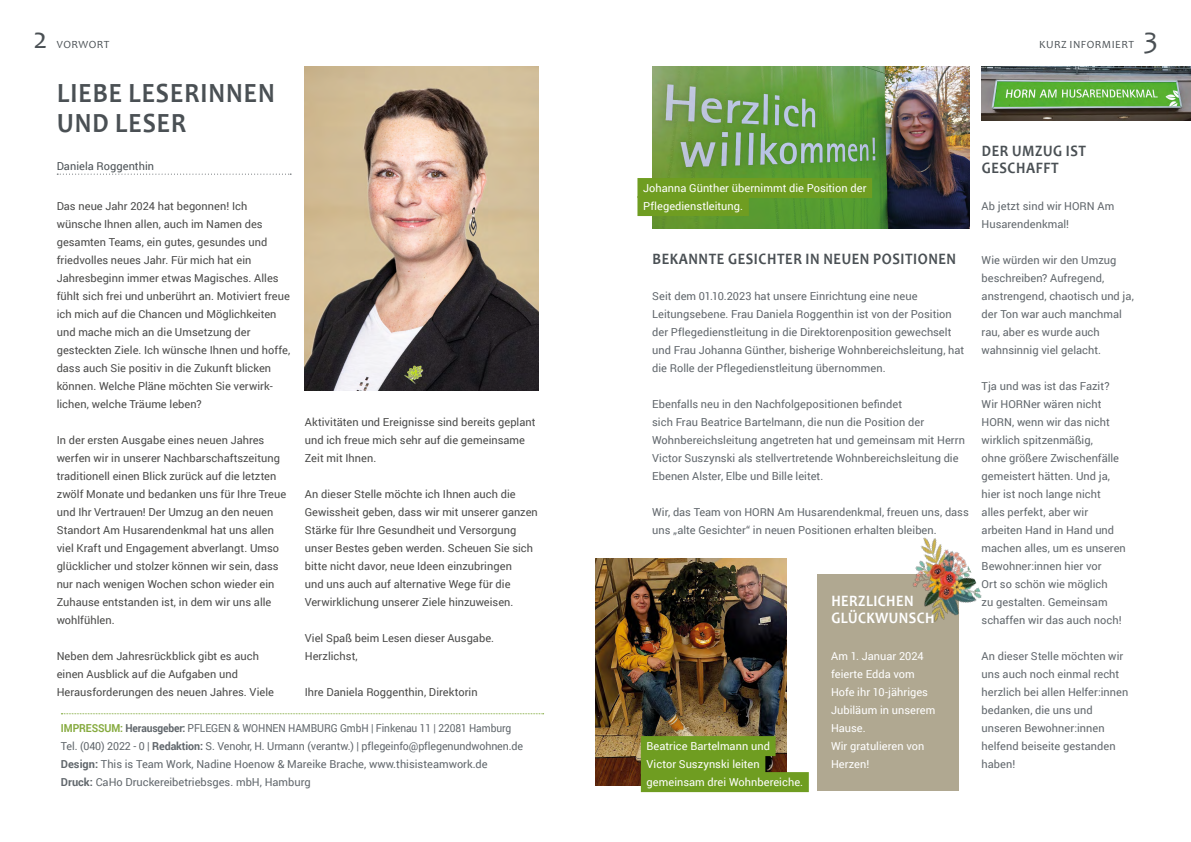
<style>
.page{position:relative;width:1191px;height:842px;background:#fff}
.page>*{position:absolute;margin:0;border:0;box-sizing:border-box;transform-origin:0 0}
.t1{font:30px "Candara";color:#4a5054}
.t2{font:700 28px/30px "Candara";letter-spacing:.04em;color:#4a5054;scale:.9 1}
.t3{font:700 16px/17px "Candara";letter-spacing:.04em;color:#4a5054;scale:.9 1}
.t4{font:700 16px/17px "Candara";letter-spacing:.03em;color:#fff;scale:.9 1}
.t5{font:11px/18px "Roboto";letter-spacing:.005em;color:#4a4a49}
.t6{font:11px/18px "Roboto";color:#61676c}
.t7{font:11px/18px "Roboto";color:#61676c;scale:.93 1}
.t8{font:11px/18px "Roboto";letter-spacing:.005em;color:#fff}
.t9{font:11px "Candara";letter-spacing:.04em;color:#4a5054}
.t10{font:11px "Roboto";color:#4a5054}
.s1{font-weight:700;color:#86aa3f}
.s2{font-weight:700}
</style>
<div class="page">
<svg style="left:61px;top:713px;width:482px;height:1px"></svg>
<img style="left:305px;top:66px;width:233px;height:324px">
<svg style="left:57px;top:174px;width:234px;height:1px"></svg>
<img style="left:652px;top:66px;width:317px;height:162px">
<div style="left:637px;top:178px;width:235px;height:20px;background:#6f9d21"></div>
<div style="left:637px;top:196px;width:112px;height:20px;background:#6f9d21"></div>
<img style="left:981px;top:66px;width:210px;height:54px">
<img style="left:595px;top:558px;width:192px;height:228px">
<div style="left:641px;top:736px;width:134px;height:20px;background:#6f9d21"></div>
<div style="left:641px;top:754px;width:124px;height:20px;background:#6f9d21"></div>
<div style="left:641px;top:772px;width:168px;height:20px;background:#6f9d21"></div>
<div style="left:817px;top:574px;width:141px;height:217px;background:#b0a891"></div>
<img style="left:913px;top:537px;width:69px;height:97px">
<h1 class="t1" style="left:34px;top:20px;width:15px">2</h1>
<p class="t9" style="left:57px;top:38px;width:54px">VORWORT</p>
<p class="t9" style="left:1039px;top:38px;width:96px">KURZ INFORMIERT</p>
<h1 class="t1" style="left:1143px;top:20px;width:16px">3</h1>
<h2 class="t2" style="left:57px;top:78px;width:243px">LIEBE LESERINNEN<br>UND LESER</h2>
<p class="t10" style="left:57px;top:159px;width:99px">Daniela Roggenthin</p>
<p class="t5" style="left:57px;top:197px;width:235px">Das neue Jahr 2024 hat begonnen! Ich wünsche Ihnen allen, auch im Namen des gesamten Teams, ein gutes, gesundes und friedvolles neues Jahr. Für mich hat ein Jahresbeginn immer etwas Magisches. Alles fühlt sich frei und unberührt an. Motiviert freue ich mich auf die Chancen und Möglichkeiten und mache mich an die Umsetzung der gesteckten Ziele. Ich wünsche Ihnen und hoffe, dass auch Sie positiv in die Zukunft blicken können. Welche Pläne möchten Sie verwirk&shy;lichen, welche Träume leben?</p>
<p class="t5" style="left:57px;top:431px;width:231px">In der ersten Ausgabe eines neuen Jahres werfen wir in unserer Nachbarschaftszeitung traditionell einen Blick zurück auf die letzten zwölf Monate und bedanken uns für Ihre Treue und Ihr Vertrauen! Der Umzug an den neuen Standort Am Husarendenkmal hat uns allen viel Kraft und Engagement abverlangt. Umso glücklicher und stolzer können wir sein, dass nur nach wenigen Wochen schon wieder ein Zuhause entstanden ist, in dem wir uns alle wohlfühlen.</p>
<p class="t5" style="left:57px;top:647px;width:219px">Neben dem Jahresrückblick gibt es auch einen Ausblick auf die Aufgaben und<br>Herausforderungen des neuen Jahres. Viele</p>
<p class="t5" style="left:305px;top:413px;width:232px">Aktivitäten und Ereignisse sind bereits geplant und ich freue mich sehr auf die gemeinsame<br>Zeit mit Ihnen.</p>
<p class="t5" style="left:305px;top:485px;width:234px">An dieser Stelle möchte ich Ihnen auch die Gewissheit geben, dass wir mit unserer ganzen Stärke für Ihre Gesundheit und Versorgung unser Bestes geben werden. Scheuen Sie sich bitte nicht davor, neue Ideen einzubringen<br>und uns auch auf alternative Wege für die Verwirklichung unserer Ziele hinzuweisen.</p>
<p class="t5" style="left:305px;top:629px;width:191px">Viel Spaß beim Lesen dieser Ausgabe.<br>Herzlichst,</p>
<p class="t5" style="left:305px;top:683px;width:174px">Ihre Daniela Roggenthin, Direktorin</p>
<p class="t7" style="left:61px;top:719px;width:498px"><span class="s1">IMPRESSUM:</span> <span class="s2">Herausgeber:</span> PFLEGEN &amp; WOHNEN HAMBURG GmbH | Finkenau 11 | 22081 Hamburg Tel. (040) 2022 - 0 | <span class="s2">Redaktion:</span> S. Venohr, H. Urmann (verantw.) | pflegeinfo@pflegenundwohnen.de <span class="s2">Design:</span> This is Team Work, Nadine Hoenow &amp; Mareike Brache, www.thisisteamwork.de<br><span class="s2">Druck:</span> CaHo Druckereibetriebsges. mbH, Hamburg</p>
<p class="t8" style="left:643px;top:179px;width:225px">Johanna Günther übernimmt die Position der<br>Pflegedienstleitung.</p>
<h3 class="t3" style="left:652px;top:250px;width:339px">BEKANNTE GESICHTER IN NEUEN POSITIONEN</h3>
<p class="t6" style="left:652px;top:287px;width:314px">Seit dem 01.10.2023 hat unsere Einrichtung eine neue Leitungsebene. Frau Daniela Roggenthin ist von der Position der Pflegedienstleitung in die Direktorenposition gewechselt und Frau Johanna Günther, bisherige Wohnbereichsleitung, hat die Rolle der Pflegedienstleitung übernommen.</p>
<p class="t6" style="left:652px;top:395px;width:314px">Ebenfalls neu in den Nachfolgepositionen befindet<br>sich Frau Beatrice Bartelmann, die nun die Position der Wohnbereichsleitung angetreten hat und gemeinsam mit Herrn Victor Suszynski als stellvertretende Wohnbereichsleitung die Ebenen Alster, Elbe und Bille leitet.</p>
<p class="t6" style="left:652px;top:503px;width:318px">Wir, das Team von HORN Am Husarendenkmal, freuen uns, dass uns „alte Gesichter“ in neuen Positionen erhalten bleiben.</p>
<p class="t8" style="left:646px;top:737px;width:158px">Beatrice Bartelmann und<br>Victor Suszynski leiten gemeinsam drei Wohnbereiche.</p>
<h3 class="t4" style="left:831px;top:592px;width:116px">HERZLICHEN<br>GLÜCKWUNSCH</h3>
<p class="t8" style="left:831px;top:647px;width:106px">Am 1. Januar 2024 feierte Edda vom<br>Hofe ihr 10-jähriges<br>Jubiläum in unserem<br>Hause.<br>Wir gratulieren von<br>Herzen!</p>
<h3 class="t3" style="left:982px;top:142px;width:117px">DER UMZUG IST<br>GESCHAFFT</h3>
<p class="t6" style="left:981px;top:197px;width:134px">Ab jetzt sind wir HORN Am<br>Husarendenkmal!</p>
<p class="t6" style="left:981px;top:251px;width:154px">Wie würden wir den Umzug beschreiben? Aufregend, anstrengend, chaotisch und ja, der Ton war auch manchmal rau, aber es wurde auch wahnsinnig viel gelacht.</p>
<p class="t6" style="left:981px;top:377px;width:146px">Tja und was ist das Fazit?<br>Wir HORNer wären nicht<br>HORN, wenn wir das nicht wirklich spitzenmäßig,<br>ohne größere Zwischenfälle gemeistert hätten. Und ja, hier ist noch lange nicht alles perfekt, aber wir arbeiten Hand in Hand und machen alles, um es unseren<br>Bewohner:innen hier vor<br>Ort so schön wie möglich<br>zu gestalten. Gemeinsam schaffen wir das auch noch!</p>
<p class="t6" style="left:981px;top:647px;width:148px">An dieser Stelle möchten wir uns auch noch einmal recht herzlich bei allen Helfer:innen bedanken, die uns und unseren Bewohner:innen helfend beiseite gestanden haben!</p>
</div>
